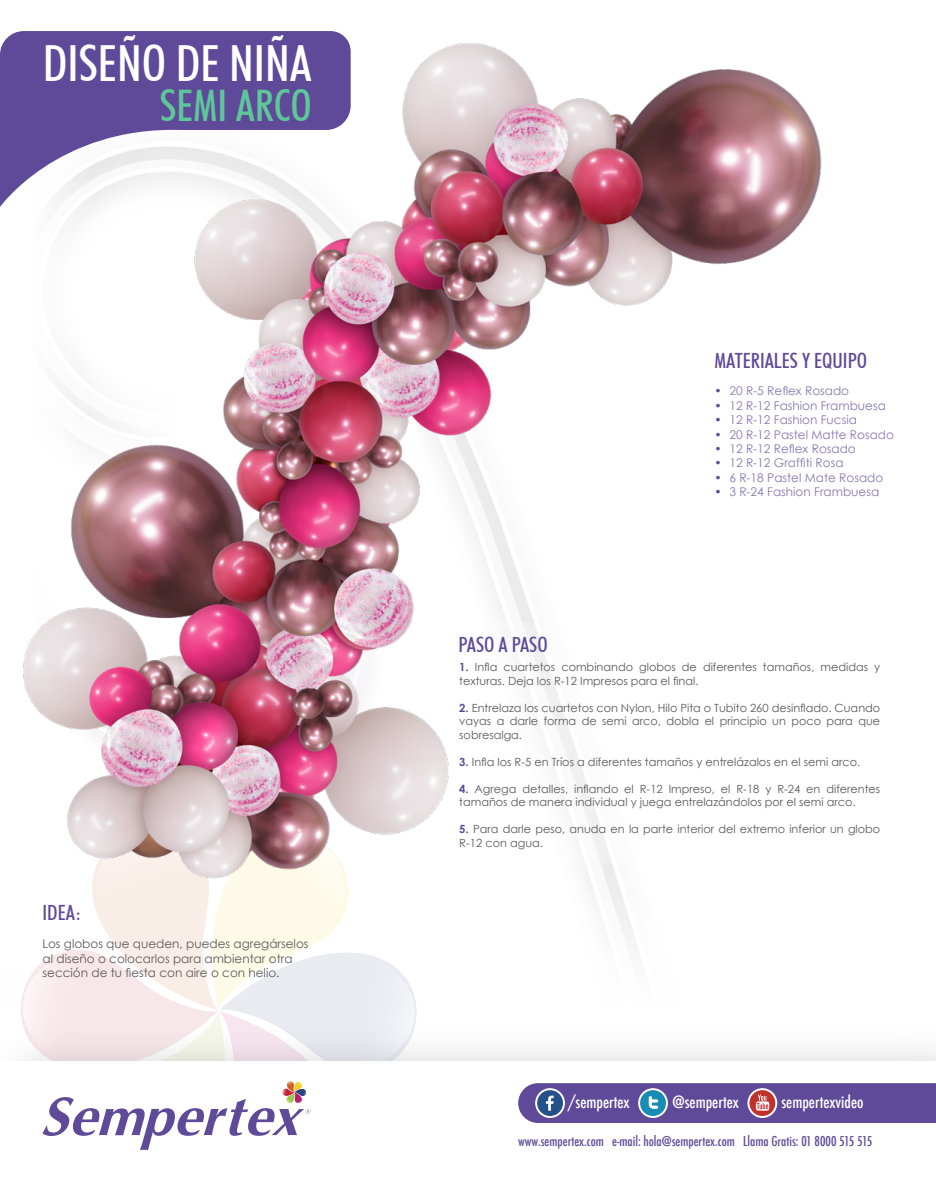
<style>
.page{position:relative;width:936px;height:1191px;background:#fff}
.page>*{position:absolute;margin:0;border:0;box-sizing:border-box;transform-origin:0 0}
.t1{font:500 condensed 49.8px "Futura BT";color:#fff}
.t2{font:500 condensed 43.5px "Futura BT";color:#5ec799}
.t3{font:500 condensed 21px "Futura BT";color:#5e4a99}
.t4{font:500 condensed 16.5px "Futura";color:#fff}
.t5{font:500 condensed 13.2px "Futura";color:#5f4a99}
.t6{font:12px "Century Gothic";color:#8677b3}
.t7{font:12px/14.4px "Century Gothic";color:#595959}
.t8{font:11.25px/13.5px "Century Gothic";color:#595959}
.s1{color:#5e4a99}
.s2{font-weight:700;color:#5e4a99}
</style>
<div class="page">
<svg style="left:21px;top:904px;width:395px;height:246px"></svg>
<svg style="left:518px;top:1083px;width:417px;height:40px;background:#67569c"></svg>
<img style="left:23px;top:43px;width:799px;height:861px">
<svg style="left:0;top:31px;width:350px;height:176px;fill:#5e4a99"></svg>
<h1 class="t1" style="left:43px;top:33px;width:270px">DISEÑO DE NIÑA</h1>
<h2 class="t2" style="left:160px;top:79px;width:153px">SEMI ARCO</h2>
<h3 class="t3" style="left:43px;top:899px;width:40px">IDEA:</h3>
<p class="t7" style="left:43px;top:936px;width:267px">Los globos que queden, puedes agregárselos al diseño o colocarlos para ambientar otra sección de tu fiesta con aire o con helio.</p>
<h3 class="t3" style="left:714px;top:348px;width:154px">MATERIALES Y EQUIPO</h3>
<p class="t6" style="left:714px;top:382px;width:136px"><span class="s1">•</span> 20 R-5 Reflex Rosado</p>
<p class="t6" style="left:714px;top:397px;width:173px"><span class="s1">•</span> 12 R-12 Fashion Frambuesa</p>
<p class="t6" style="left:714px;top:411px;width:144px"><span class="s1">•</span> 12 R-12 Fashion Fucsia</p>
<p class="t6" style="left:714px;top:426px;width:181px"><span class="s1">•</span> 20 R-12 Pastel Matte Rosado</p>
<p class="t6" style="left:714px;top:440px;width:143px"><span class="s1">•</span> 12 R-12 Reflex Rosado</p>
<p class="t6" style="left:714px;top:454px;width:131px"><span class="s1">•</span> 12 R-12 Graffiti Rosa</p>
<p class="t6" style="left:714px;top:469px;width:170px"><span class="s1">•</span> 6 R-18 Pastel Mate Rosado</p>
<p class="t6" style="left:714px;top:483px;width:166px"><span class="s1">•</span> 3 R-24 Fashion Frambuesa</p>
<h3 class="t3" style="left:458px;top:631px;width:90px">PASO A PASO</h3>
<p class="t8" style="left:459px;top:660px;width:422px"><span class="s2">1.</span> Infla cuartetos combinando globos de diferentes tamaños, medidas y texturas. Deja los R-12 Impresos para el final.</p>
<p class="t8" style="left:459px;top:701px;width:422px;text-align:justify"><span class="s2">2.</span> Entrelaza los cuartetos con Nylon, Hilo Pita o Tubito 260 desinflado. Cuando vayas a darle forma de semi arco, dobla el principio un poco para que sobresalga.</p>
<p class="t8" style="left:459px;top:755px;width:402px"><span class="s2">3.</span> Infla los R-5 en Tríos a diferentes tamaños y entrelázalos en el semi arco.</p>
<p class="t8" style="left:459px;top:782px;width:422px"><span class="s2">4.</span> Agrega detalles, inflando el R-12 Impreso, el R-18 y R-24 en diferentes tamaños de manera individual y juega entrelazándolos por el semi arco.</p>
<p class="t8" style="left:459px;top:822px;width:422px"><span class="s2">5.</span> Para darle peso, anuda en la parte interior del extremo inferior un globo<br>R-12 con agua.</p>
<h3 class="t4" style="left:568px;top:1091px;width:63px">/sempertex</h3>
<h3 class="t4" style="left:672px;top:1091px;width:68px">@sempertex</h3>
<h3 class="t4" style="left:781px;top:1091px;width:83px">sempertexvideo</h3>
<p class="t5" style="left:518px;top:1132px;width:355px">www.sempertex.com e-mail: hola@sempertex.com Llama Gratis: 01 8000 515 515</p>
</div>
